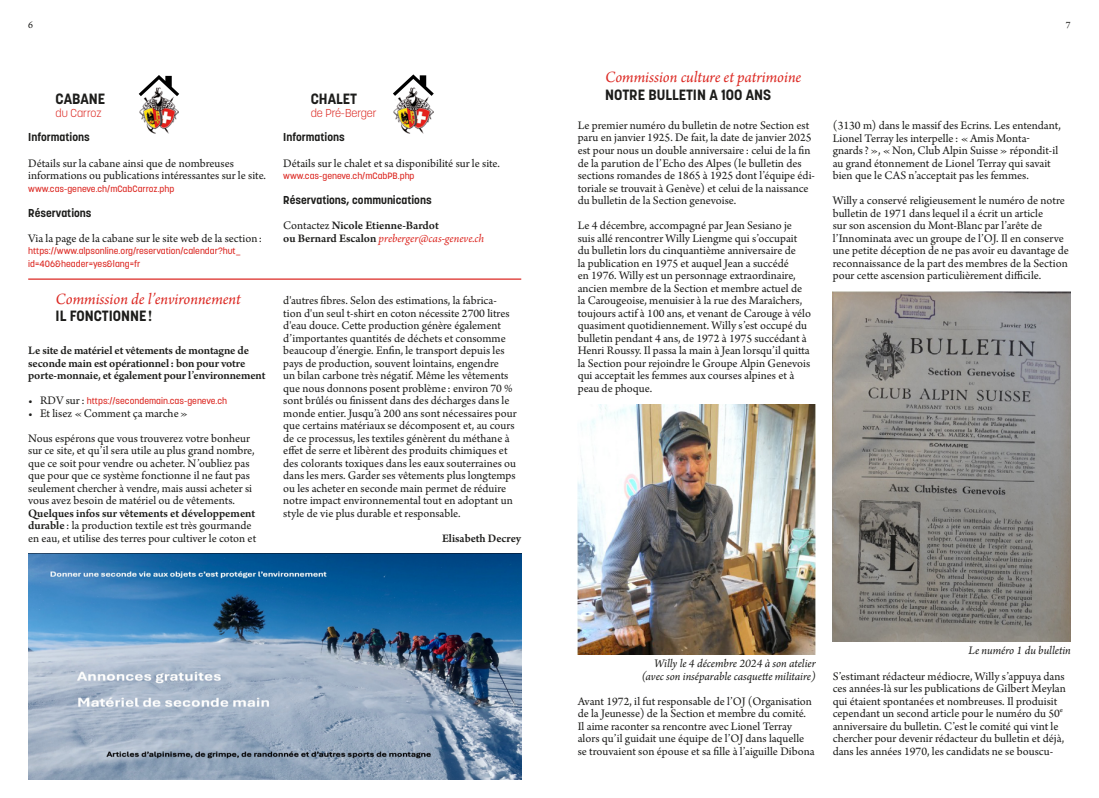
<style>
.page{position:relative;width:1099px;height:798px;background:#fff}
.page>*{position:absolute;margin:0;border:0;box-sizing:border-box;transform-origin:0 0}
.t1{font:italic 16.5px "Arno Pro";letter-spacing:-.005em;color:#dc2a24}
.t2{font:700 14.75px "Korolev";color:#1d1d1b}
.t3{font:12.12px/12.5px "Arno Pro";color:#1d1d1b}
.t4{font:600 12.12px/12.5px "Arno Pro";letter-spacing:-.01em;color:#1d1d1b}
.t5{font:italic 12.12px/12.5px "Arno Pro";letter-spacing:-.005em;color:#1d1d1b;text-align:right}
.t6{font:700 11.38px "Korolev";color:#1d1d1b}
.t7{font:300 11.38px "Korolev";color:#dc2a24}
.t8{font:10.25px "Arno Pro";color:#1d1d1b}
.t9{font:500 9.12px/12.5px "Korolev";color:#dc2a24}
.s1{font-family:"Arno Pro";font-weight:400;font-size:12.12px;color:#1d1d1b}
.s2{font-weight:600}
.s3{font-weight:400}
.s4{font-weight:400;font-style:italic;color:#dc2a24}
</style>
<div class="page">
<img style="left:139px;top:96px;width:40px;height:37px">
<svg style="left:139px;top:75px;width:40px;height:21px"></svg>
<img style="left:393px;top:96px;width:40px;height:37px">
<svg style="left:393px;top:74px;width:41px;height:22px"></svg>
<img style="left:577px;top:404px;width:238px;height:250px">
<img style="left:832px;top:291px;width:238px;height:350px">
<hr style="left:28px;top:278px;width:493px;height:1px;background:#dc2a24">
<img style="left:28px;top:553px;width:493px;height:226px">
<p class="t8" style="left:28px;top:19px;width:6px">6</p>
<p class="t8" style="left:1065px;top:19px;width:6px">7</p>
<p class="t2" style="left:56px;top:89px;width:51px">CABANE</p>
<p class="t7" style="left:56px;top:105px;width:48px">du Carroz</p>
<p class="t6" style="left:28px;top:130px;width:63px">Informations</p>
<p class="t3" style="left:28px;top:157px;width:239px">Détails sur la cabane ainsi que de nombreuses informations ou publications intéressantes sur le site.</p>
<p class="t9" style="left:28px;top:182px;width:148px">www.cas-geneve.ch/mCabCarroz.php</p>
<p class="t6" style="left:28px;top:205px;width:65px">Réservations</p>
<p class="t3" style="left:28px;top:232px;width:235px">Via la page de la cabane sur le site web de la section :</p>
<p class="t9" style="left:28px;top:244px;width:214px">https://www.alpsonline.org/reservation/calendar?hut_ id=406&amp;header=yes&amp;lang=fr</p>
<h1 class="t1" style="left:56px;top:289px;width:186px">Commission de l’environnement</h1>
<p class="t2" style="left:56px;top:306px;width:98px">IL FONCTIONNE!</p>
<p class="t4" style="left:28px;top:345px;width:239px">Le site de matériel et vêtements de montagne de seconde main est opérationnel: bon pour votre porte-monnaie, et également pour l’environnement</p>
<p class="t9" style="left:28px;top:394px;width:200px"><span class="s1">• RDV sur:</span> https://secondemain.cas-geneve.ch</p>
<p class="t3" style="left:28px;top:401px;width:223px;line-height:25px">• Et lisez «Comment ça marche»<br>Nous espérons que vous trouverez votre bonheur</p>
<p class="t3" style="left:28px;top:445px;width:228px">sur ce site, et qu’il sera utile au plus grand nombre, que ce soit pour vendre ou acheter. N’oubliez pas que pour que ce système fonctionne il ne faut pas seulement chercher à vendre, mais aussi acheter si vous avez besoin de matériel ou de vêtements.</p>
<p class="t3" style="left:28px;top:507px;width:229px"><span class="s2">Quelques infos sur vêtements et développement durable</span> : la production textile est très gourmande en eau, et utilise des terres pour cultiver le coton et</p>
<p class="t2" style="left:311px;top:89px;width:48px">CHALET</p>
<p class="t7" style="left:311px;top:105px;width:67px">de Pré-Berger</p>
<p class="t6" style="left:283px;top:130px;width:63px">Informations</p>
<p class="t3" style="left:283px;top:157px;width:218px">Détails sur le chalet et sa disponibilité sur le site.</p>
<p class="t9" style="left:283px;top:169px;width:133px">www.cas-geneve.ch/mCabPB.php</p>
<p class="t6" style="left:283px;top:193px;width:150px">Réservations, communications</p>
<p class="t4" style="left:283px;top:220px;width:202px"><span class="s3">Contactez</span> Nicole Etienne-Bardot<br>ou Bernard Escalon <span class="s4">preberger@cas-geneve.ch</span></p>
<p class="t3" style="left:283px;top:295px;width:235px">d'autres fibres. Selon des estimations, la fabrica&shy;tion d'un seul t-shirt en coton nécessite 2700 litres d'eau douce. Cette production génère également d’importantes quantités de déchets et consomme beaucoup d’énergie. Enfin, le transport depuis les pays de production, souvent lointains, engendre<br>un bilan carbone très négatif. Même les vêtements que nous donnons posent problème : environ 70 % sont brûlés ou finissent dans des décharges dans le monde entier. Jusqu’à 200 ans sont nécessaires pour que certains matériaux se décomposent et, au cours de ce processus, les textiles génèrent du méthane à effet de serre et libèrent des produits chimiques et des colorants toxiques dans les eaux souterraines ou dans les mers. Garder ses vêtements plus longtemps ou les acheter en seconde main permet de réduire notre impact environnemental tout en adoptant un style de vie plus durable et responsable.</p>
<p class="t4" style="left:442px;top:532px;width:81px">Elisabeth Decrey</p>
<h1 class="t1" style="left:605px;top:68px;width:198px">Commission culture et patrimoine</h1>
<p class="t2" style="left:605px;top:85px;width:167px">NOTRE BULLETIN A 100 ANS</p>
<p class="t3" style="left:577px;top:120px;width:239px">Le premier numéro du bulletin de notre Section est paru en janvier 1925. De fait, la date de janvier 2025 est pour nous un double anniversaire : celui de la fin de la parution de l’Echo des Alpes (le bulletin des sections romandes de 1865 à 1925 dont l’équipe édi&shy;toriale se trouvait à Genève) et celui de la naissance du bulletin de la Section genevoise.</p>
<p class="t3" style="left:577px;top:220px;width:235px">Le 4 décembre, accompagné par Jean Sesiano je suis allé rencontrer Willy Liengme qui s’occupait du bulletin lors du cinquantième anniversaire de<br>la publication en 1975 et auquel Jean a succédé<br>en 1976. Willy est un personnage extraordinaire, ancien membre de la Section et membre actuel de la Carougeoise, menuisier à la rue des Maraîchers, toujours actif à 100 ans, et venant de Carouge à vélo quasiment quotidiennement. Willy s’est occupé du bulletin pendant 4 ans, de 1972 à 1975 succédant à Henri Roussy. Il passa la main à Jean lorsqu’il quitta la Section pour rejoindre le Groupe Alpin Genevois qui acceptait les femmes aux courses alpines et à peau de phoque.</p>
<p class="t3" style="left:832px;top:120px;width:230px">(3130 m) dans le massif des Ecrins. Les entendant, Lionel Terray les interpelle : «Amis Monta&shy;gnards?», «Non, Club Alpin Suisse» répondit-il au grand étonnement de Lionel Terray qui savait bien que le CAS n’acceptait pas les femmes.</p>
<p class="t3" style="left:832px;top:195px;width:238px">Willy a conservé religieusement le numéro de notre bulletin de 1971 dans lequel il a écrit un article<br>sur son ascension du Mont-Blanc par l’arête de l’Innominata avec un groupe de l’OJ. Il en conserve une petite déception de ne pas avoir eu davantage de reconnaissance de la part des membres de la Section pour cette ascension particulièrement difficile.</p>
<p class="t5" style="left:641px;top:657px;width:175px">Willy le 4 décembre 2024 à son atelier (avec son inséparable casquette militaire)</p>
<p class="t3" style="left:577px;top:695px;width:238px">Avant 1972, il fut responsable de l’OJ (Organisation de la Jeunesse) de la Section et membre du comité.<br>Il aime raconter sa rencontre avec Lionel Terray alors qu’il guidait une équipe de l’OJ dans laquelle se trouvaient son épouse et sa fille à l’aiguille Dibona</p>
<p class="t5" style="left:968px;top:645px;width:104px">Le numéro 1 du bulletin</p>
<p class="t3" style="left:832px;top:670px;width:234px">S’estimant rédacteur médiocre, Willy s’appuya dans ces années-là sur les publications de Gilbert Meylan qui étaient spontanées et nombreuses. Il produisit cependant un second article pour le numéro du 50<sup>e </sup>anniversaire du bulletin. C’est le comité qui vint le chercher pour devenir rédacteur du bulletin et déjà, dans les années 1970, les candidats ne se bouscu-</p>
</div>
